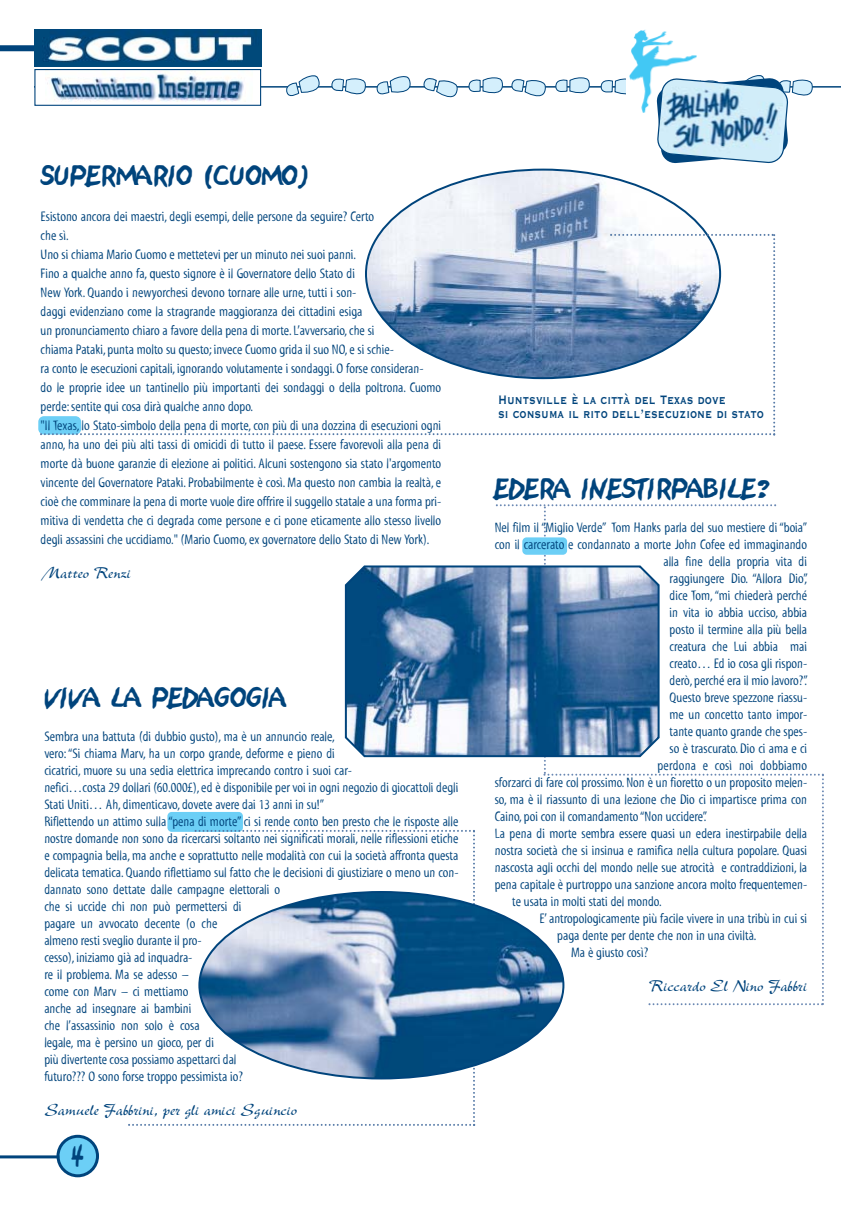
<style>
.page{position:relative;width:842px;height:1219px;background:#fff}
.page>*{position:absolute;margin:0;border:0;box-sizing:border-box;transform-origin:0 0}
.t1{font:28px "Sand";color:#00447c;scale:.66 1}
.t2{font:24px "Sand";color:#00447c}
.t3{font:17px "New Berolina";color:#00447c}
.t4{font:700 16px/14px "Copperplate Gothic BT";color:#00447c;scale:.74 1}
.t5{font:14px/17px "Myriad Tilt";color:#00447c}
</style>
<div class="page">
<div style="left:38px;top:416px;width:43px;height:19px;background:#6ccff6;border-radius:6px"></div>
<div style="left:167px;top:812px;width:76px;height:20px;background:#6ccff6;border-radius:4px"></div>
<svg style="left:56px;top:1135px;width:43px;height:42px"></svg>
<hr style="left:0;top:1155px;width:59px;height:3px;background:#00447c">
<div style="left:0;top:45px;width:41px;height:6px;background:#00447c"></div>
<hr style="left:34px;top:86px;width:807px;height:2px;background:#00447c">
<div style="left:35px;top:70px;width:226px;height:35px;background:#fff"></div>
<img style="left:47px;top:71px;width:197px;height:30px">
<div style="left:34px;top:69px;width:227px;height:37px;border:1px solid #00447c"></div>
<img style="left:34px;top:29px;width:227px;height:37px">
<svg style="left:600px;top:78px;width:26px;height:17px"></svg>
<svg style="left:554px;top:77px;width:36px;height:17px"></svg>
<svg style="left:511px;top:79px;width:35px;height:18px"></svg>
<svg style="left:467px;top:77px;width:36px;height:17px"></svg>
<svg style="left:423px;top:78px;width:35px;height:20px"></svg>
<svg style="left:374px;top:76px;width:38px;height:19px"></svg>
<svg style="left:283px;top:75px;width:39px;height:22px"></svg>
<svg style="left:331px;top:78px;width:35px;height:17px"></svg>
<svg style="left:378px;top:169px;width:330px;height:65px"></svg>
<div style="left:626px;top:26px;width:74px;height:90px;background:#fff"></div>
<img style="left:630px;top:30px;width:67px;height:83px">
<svg style="left:643px;top:74px;width:170px;height:90px"></svg>
<svg style="left:496px;top:504px;width:328px;height:501px"></svg>
<svg style="left:128px;top:830px;width:347px;height:296px"></svg>
<svg style="left:40px;top:234px;width:735px;height:202px"></svg>
<div style="left:522px;top:537px;width:45px;height:18px;background:#6ccff6;border-radius:4px"></div>
<svg style="left:345px;top:565px;width:315px;height:192px;background:#517ca6"></svg>
<svg style="left:198px;top:891px;width:366px;height:188px"></svg>
<h2 class="t2" style="left:41px;top:165px;width:269px">SUPERMARIO (CUOMO)</h2>
<p class="t5" style="left:41px;top:208px;width:402px;line-height:19px">Esistono ancora dei maestri, degli esempi, delle persone da seguire? Certo<br>che sì.<br>Uno si chiama Mario Cuomo e mettetevi per un minuto nei suoi panni.<br>Fino a qualche anno fa, questo signore è il Governatore dello Stato di<br>New York. Quando i newyorchesi devono tornare alle urne, tutti i son-<br>daggi evidenziano come la stragrande maggioranza dei cittadini esiga<br>un pronunciamento chiaro a favore della pena di morte. L’avversario, che si<br>chiama Pataki, punta molto su questo; invece Cuomo grida il suo NO, e si schie-<br>ra conto le esecuzioni capitali, ignorando volutamente i sondaggi. O forse consideran-<br>do le proprie idee un tantinello più importanti dei sondaggi o della poltrona. Cuomo perde: sentite qui cosa dirà qualche anno dopo.<br>"Il Texas, lo Stato-simbolo della pena di morte, con più di una dozzina di esecuzioni ogni anno, ha uno dei più alti tassi di omicidi di tutto il paese. Essere favorevoli alla pena di morte dà buone garanzie di elezione ai politici. Alcuni sostengono sia stato l'argomento vincente del Governatore Pataki. Probabilmente è così. Ma questo non cambia la realtà, e cioè che comminare la pena di morte vuole dire offrire il suggello statale a una forma pri&shy;mitiva di vendetta che ci degrada come persone e ci pone eticamente allo stesso livello degli assassini che uccidiamo." (Mario Cuomo, ex governatore dello Stato di New York).</p>
<p class="t3" style="left:41px;top:562px;width:92px">Matteo Renzi</p>
<h2 class="t2" style="left:44px;top:687px;width:244px">VIVA LA PEDAGOGIA</h2>
<p class="t5" style="left:44px;top:729px;width:416px">Sembra una battuta (di dubbio gusto), ma è un annuncio reale,<br>vero: “Si chiama Marv, ha un corpo grande, deforme e pieno di<br>cicatrici, muore su una sedia elettrica imprecando contro i suoi car-<br>nefici…costa 29 dollari (60.000£), ed è disponibile per voi in ogni negozio di giocattoli degli Stati Uniti… Ah, dimenticavo, dovete avere dai 13 anni in su!”<br>Riflettendo un attimo sulla “pena di morte” ci si rende conto ben presto che le risposte alle nostre domande non sono da ricercarsi soltanto nei significati morali, nelle riflessioni etiche e compagnia bella, ma anche e soprattutto nelle modalità con cui la società affronta questa delicata tematica. Quando riflettiamo sul fatto che le decisioni di giustiziare o meno un con&shy;dannato sono dettate dalle campagne elettorali o<br>che si uccide chi non può permettersi di<br>pagare un avvocato decente (o che<br>almeno resti sveglio durante il pro-<br>cesso), iniziamo già ad inquadra-<br>re il problema. Ma se adesso –<br>come con Marv – ci mettiamo<br>anche ad insegnare ai bambini<br>che l’assassinio non solo è cosa<br>legale, ma è persino un gioco, per di<br>più divertente cosa possiamo aspettarci dal<br>futuro??? O sono forse troppo pessimista io?</p>
<p class="t3" style="left:44px;top:1099px;width:254px">Samuele Fabbrini, per gli amici Sguincio</p>
<h1 class="t1" style="left:71px;top:1144px;width:20px">4</h1>
<p class="t4" style="left:498px;top:391px;width:361px">Huntsville è la città del Texas dove<br>si consuma il rito dell’esecuzione di stato</p>
<h2 class="t2" style="left:495px;top:478px;width:279px">EDERA INESTIRPABILE?</h2>
<p class="t5" style="left:495px;top:520px;width:314px">Nel film il “Miglio Verde” Tom Hanks parla del suo mestiere di “boia”</p>
<p class="t5" style="left:495px;top:537px;width:314px">con il carcerato e condannato a morte John Cofee ed immaginando</p>
<p class="t5" style="left:663px;top:554px;width:145px">alla fine della propria vita di</p>
<p class="t5" style="left:670px;top:571px;width:140px">raggiungere Dio. “Allora Dio”,</p>
<p class="t5" style="left:670px;top:588px;width:139px">dice Tom, “mi chiederà perché</p>
<p class="t5" style="left:670px;top:605px;width:139px">in vita io abbia ucciso, abbia</p>
<p class="t5" style="left:670px;top:622px;width:139px">posto il termine alla più bella</p>
<p class="t5" style="left:670px;top:639px;width:139px">creatura che Lui abbia mai</p>
<p class="t5" style="left:670px;top:656px;width:139px">creato… Ed io cosa gli rispon-</p>
<p class="t5" style="left:670px;top:673px;width:140px">derò, perché era il mio lavoro?”.</p>
<p class="t5" style="left:670px;top:690px;width:139px">Questo breve spezzone riassu-</p>
<p class="t5" style="left:670px;top:707px;width:139px">me un concetto tanto impor-</p>
<p class="t5" style="left:670px;top:724px;width:139px">tante quanto grande che spes-</p>
<p class="t5" style="left:670px;top:741px;width:139px">so è trascurato. Dio ci ama e ci</p>
<p class="t5" style="left:658px;top:758px;width:151px">perdona e così noi dobbiamo</p>
<p class="t5" style="left:495px;top:775px;width:314px">sforzarci di fare col prossimo. Non è un fioretto o un proposito melen-</p>
<p class="t5" style="left:495px;top:792px;width:314px">so, ma è il riassunto di una lezione che Dio ci impartisce prima con</p>
<p class="t5" style="left:495px;top:809px;width:214px">Caino, poi con il comandamento “Non uccidere”.</p>
<p class="t5" style="left:495px;top:826px;width:314px">La pena di morte sembra essere quasi un edera inestirpabile della</p>
<p class="t5" style="left:495px;top:843px;width:314px">nostra società che si insinua e ramifica nella cultura popolare. Quasi</p>
<p class="t5" style="left:495px;top:860px;width:314px">nascosta agli occhi del mondo nelle sue atrocità e contraddizioni, la</p>
<p class="t5" style="left:495px;top:877px;width:314px">pena capitale è purtroppo una sanzione ancora molto frequentemen-</p>
<p class="t5" style="left:512px;top:894px;width:151px">te usata in molti stati del mondo.</p>
<p class="t5" style="left:539px;top:911px;width:269px">E’ antropologicamente più facile vivere in una tribù in cui si</p>
<p class="t5" style="left:557px;top:928px;width:201px">paga dente per dente che non in una civiltà.</p>
<p class="t5" style="left:571px;top:945px;width:79px">Ma è giusto così?</p>
<p class="t3" style="left:649px;top:975px;width:160px">Riccardo El Nino Fabbri</p>
</div>
